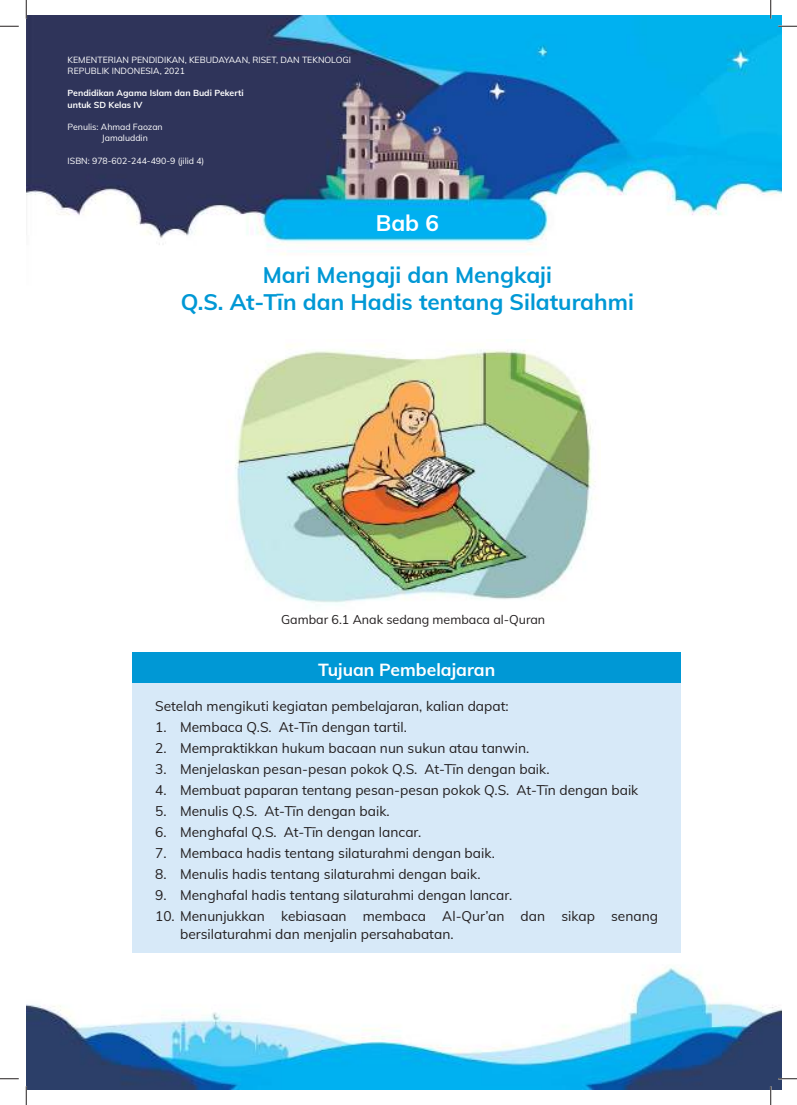
<style>
.page{position:relative;width:797px;height:1105px;background:#fff}
.page>*{position:absolute;margin:0;border:0;box-sizing:border-box;transform-origin:0 0}
.t1{font:700 22.5px/27px "Mulish";color:#0098d5;text-align:center}
.t2{font:700 22.5px "Mulish";color:#fff}
.t3{font:700 17.5px "Mulish";color:#fff}
.t4{font:13.75px/17.5px "Mulish";color:#231f20}
.t5{font:12.5px "Mulish";color:#231f20}
.t6{font:8.75px/11.2px "Mulish";color:#fff}
.t7{font:700 8.75px/11.2px "Mulish";color:#fff}
</style>
<div class="page">
<img style="left:26px;top:905px;width:755px;height:184px">
<img style="left:26px;top:16px;width:755px;height:239px">
<div style="left:133px;top:651px;width:548px;height:32px;background:#0098d5"></div>
<div style="left:133px;top:683px;width:548px;height:269px;background:#d7e9f8"></div>
<img style="left:235px;top:345px;width:361px;height:258px">
<svg style="left:0;top:25px;width:19px;height:2px"></svg>
<svg style="left:778px;top:25px;width:19px;height:2px"></svg>
<svg style="left:0;top:1078px;width:19px;height:1px"></svg>
<svg style="left:778px;top:1078px;width:19px;height:1px"></svg>
<svg style="left:25px;top:0;width:2px;height:19px"></svg>
<svg style="left:25px;top:1086px;width:2px;height:19px"></svg>
<svg style="left:770px;top:0;width:1px;height:19px"></svg>
<svg style="left:770px;top:1086px;width:1px;height:19px"></svg>
<p class="t6" style="left:68px;top:55px;width:285px">KEMENTERIAN PENDIDIKAN, KEBUDAYAAN, RISET, DAN TEKNOLOGI<br>REPUBLIK INDONESIA, 2021</p>
<p class="t7" style="left:68px;top:89px;width:178px">Pendidikan Agama Islam dan Budi Pekerti untuk SD Kelas IV</p>
<p class="t6" style="left:102px;top:122px;width:62px;text-indent:-34px">Penulis: Ahmad Faozan<br>Jamaluddin</p>
<p class="t6" style="left:68px;top:156px;width:138px">ISBN: 978-602-244-490-9 (jilid 4)</p>
<h1 class="t2" style="left:376px;top:214px;width:65px">Bab 6</h1>
<h1 class="t1" style="left:181px;top:263px;width:454px">Mari Mengaji dan Mengkaji<br>Q.S. At-Tīn dan Hadis tentang Silaturahmi</h1>
<p class="t5" style="left:281px;top:615px;width:266px">Gambar 6.1 Anak sedang membaca al-Quran</p>
<p class="t3" style="left:318px;top:663px;width:178px">Tujuan Pembelajaran</p>
<p class="t4" style="left:155px;top:698px;width:355px">Setelah mengikuti kegiatan pembelajaran, kalian dapat:</p>
<p class="t4" style="left:155px;top:717px;width:253px">1. Membaca Q.S. At-Tīn dengan tartil.</p>
<p class="t4" style="left:155px;top:741px;width:376px">2. Mempraktikkan hukum bacaan nun sukun atau tanwin.</p>
<p class="t4" style="left:155px;top:760px;width:396px">3. Menjelaskan pesan-pesan pokok Q.S. At-Tīn dengan baik.</p>
<p class="t4" style="left:155px;top:781px;width:485px">4. Membuat paparan tentang pesan-pesan pokok Q.S. At-Tīn dengan baik</p>
<p class="t4" style="left:155px;top:802px;width:236px">5. Menulis Q.S. At-Tīn dengan baik.</p>
<p class="t4" style="left:155px;top:823px;width:268px">6. Menghafal Q.S. At-Tīn dengan lancar.</p>
<p class="t4" style="left:155px;top:846px;width:341px">7. Membaca hadis tentang silaturahmi dengan baik.</p>
<p class="t4" style="left:155px;top:867px;width:327px">8. Menulis hadis tentang silaturahmi dengan baik.</p>
<p class="t4" style="left:155px;top:888px;width:358px">9. Menghafal hadis tentang silaturahmi dengan lancar.</p>
<p class="t4" style="left:180px;top:909px;width:479px;text-indent:-25px">10. Menunjukkan kebiasaan membaca Al-Qur’an dan sikap senang bersilaturahmi dan menjalin persahabatan.</p>
</div>
